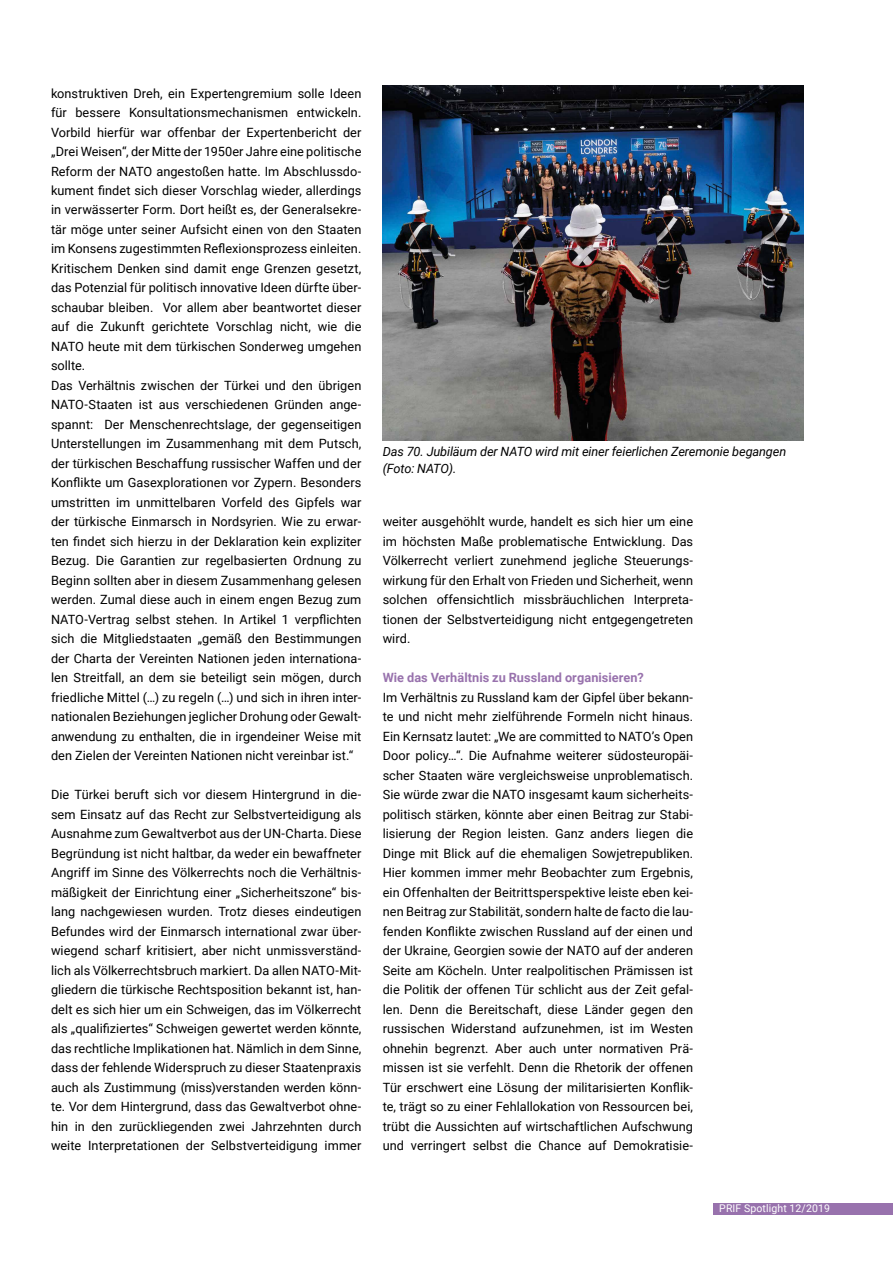
<style>
.page{position:relative;width:893px;height:1263px;background:#fff}
.page>*{position:absolute;margin:0;border:0;box-sizing:border-box;transform-origin:0 0}
.t1{font:12.75px/19.5px "Roboto";letter-spacing:.005em;color:#000;text-align:justify}
.t2{font:italic 12.75px/16.5px "Roboto";letter-spacing:-.01em;color:#000}
.t3{font:700 12.75px "Roboto";letter-spacing:.005em;color:#9872ad}
.t4{font:10.65px "Roboto";letter-spacing:.01em;color:#fff}
</style>
<div class="page">
<div style="left:713px;top:1203px;width:180px;height:12px;background:#9872ad"></div>
<img style="left:383px;top:85px;width:421px;height:355px">
<p class="t1" style="left:51px;top:83px;width:312px;text-align:left">konstruktiven Dreh, ein Expertengremium solle Ideen für bessere Konsultationsmechanismen entwickeln.<br>Vorbild hierfür war offenbar der Expertenbericht der „Drei Weisen“, der Mitte der 1950er Jahre eine politische Reform der NATO angestoßen hatte. Im Abschlussdo&shy;kument findet sich dieser Vorschlag wieder, allerdings in verwässerter Form. Dort heißt es, der Generalsekre&shy;tär möge unter seiner Aufsicht einen von den Staaten im Konsens zugestimmten Reflexionsprozess einleiten.<br>Kritischem Denken sind damit enge Grenzen gesetzt, das Potenzial für politisch innovative Ideen dürfte über&shy;schaubar bleiben. Vor allem aber beantwortet dieser auf die Zukunft gerichtete Vorschlag nicht, wie die NATO heute mit dem türkischen Sonderweg umgehen sollte.<br>Das Verhältnis zwischen der Türkei und den übrigen NATO-Staaten ist aus verschiedenen Gründen ange&shy;spannt: Der Menschenrechtslage, der gegenseitigen Unterstellungen im Zusammenhang mit dem Putsch, der türkischen Beschaffung russischer Waffen und der Konflikte um Gasexplorationen vor Zypern. Besonders umstritten im unmittelbaren Vorfeld des Gipfels war der türkische Einmarsch in Nordsyrien. Wie zu erwar&shy;ten findet sich hierzu in der Deklaration kein expliziter Bezug. Die Garantien zur regelbasierten Ordnung zu Beginn sollten aber in diesem Zusammenhang gelesen werden. Zumal diese auch in einem engen Bezug zum NATO-Vertrag selbst stehen. In Artikel 1 verpflichten sich die Mitgliedstaaten „gemäß den Bestimmungen der Charta der Vereinten Nationen jeden internationa&shy;len Streitfall, an dem sie beteiligt sein mögen, durch friedliche Mittel (…) zu regeln (…) und sich in ihren inter&shy;nationalen Beziehungen jeglicher Drohung oder Gewalt&shy;anwendung zu enthalten, die in irgendeiner Weise mit den Zielen der Vereinten Nationen nicht vereinbar ist.“</p>
<p class="t1" style="left:51px;top:785px;width:312px">Die Türkei beruft sich vor diesem Hintergrund in die&shy;sem Einsatz auf das Recht zur Selbstverteidigung als Ausnahme zum Gewaltverbot aus der UN-Charta. Diese Begründung ist nicht haltbar, da weder ein bewaffneter Angriff im Sinne des Völkerrechts noch die Verhältnis&shy;mäßigkeit der Einrichtung einer „Sicherheitszone“ bis&shy;lang nachgewiesen wurden. Trotz dieses eindeutigen Befundes wird der Einmarsch international zwar über&shy;wiegend scharf kritisiert, aber nicht unmissverständ&shy;lich als Völkerrechtsbruch markiert. Da allen NATO-Mit&shy;gliedern die türkische Rechtsposition bekannt ist, han&shy;delt es sich hier um ein Schweigen, das im Völkerrecht als „qualifiziertes“ Schweigen gewertet werden könnte, das rechtliche Implikationen hat. Nämlich in dem Sinne, dass der fehlende Widerspruch zu dieser Staatenpraxis auch als Zustimmung (miss)verstanden werden könn&shy;te. Vor dem Hintergrund, dass das Gewaltverbot ohne&shy;hin in den zurückliegenden zwei Jahrzehnten durch weite Interpretationen der Selbstverteidigung immer</p>
<p class="t2" style="left:383px;top:443px;width:405px">Das 70. Jubiläum der NATO wird mit einer feierlichen Zeremonie begangen (Foto: NATO).</p>
<p class="t1" style="left:383px;top:511px;width:312px">weiter ausgehöhlt wurde, handelt es sich hier um eine im höchsten Maße problematische Entwicklung. Das Völkerrecht verliert zunehmend jegliche Steuerungs&shy;wirkung für den Erhalt von Frieden und Sicherheit, wenn solchen offensichtlich missbräuchlichen Interpreta&shy;tionen der Selbstverteidigung nicht entgegengetreten wird.</p>
<p class="t3" style="left:383px;top:669px;width:263px">Wie das Verhältnis zu Russland organisieren?</p>
<p class="t1" style="left:383px;top:687px;width:312px">Im Verhältnis zu Russland kam der Gipfel über bekann&shy;te und nicht mehr zielführende Formeln nicht hinaus.<br>Ein Kernsatz lautet: „We are committed to NATO’s Open Door policy…“. Die Aufnahme weiterer südosteuropäi&shy;scher Staaten wäre vergleichsweise unproblematisch.<br>Sie würde zwar die NATO insgesamt kaum sicherheits&shy;politisch stärken, könnte aber einen Beitrag zur Stabi&shy;lisierung der Region leisten. Ganz anders liegen die Dinge mit Blick auf die ehemaligen Sowjetrepubliken.<br>Hier kommen immer mehr Beobachter zum Ergebnis, ein Offenhalten der Beitrittsperspektive leiste eben kei&shy;nen Beitrag zur Stabilität, sondern halte de facto die lau&shy;fenden Konflikte zwischen Russland auf der einen und der Ukraine, Georgien sowie der NATO auf der anderen Seite am Köcheln. Unter realpolitischen Prämissen ist die Politik der offenen Tür schlicht aus der Zeit gefal&shy;len. Denn die Bereitschaft, diese Länder gegen den russischen Widerstand aufzunehmen, ist im Westen ohnehin begrenzt. Aber auch unter normativen Prä&shy;missen ist sie verfehlt. Denn die Rhetorik der offenen Tür erschwert eine Lösung der militarisierten Konflik&shy;te, trägt so zu einer Fehlallokation von Ressourcen bei, trübt die Aussichten auf wirtschaftlichen Aufschwung und verringert selbst die Chance auf Demokratisie-</p>
<p class="t4" style="left:719px;top:1201px;width:112px">PRIF Spotlight 12/2019</p>
</div>
